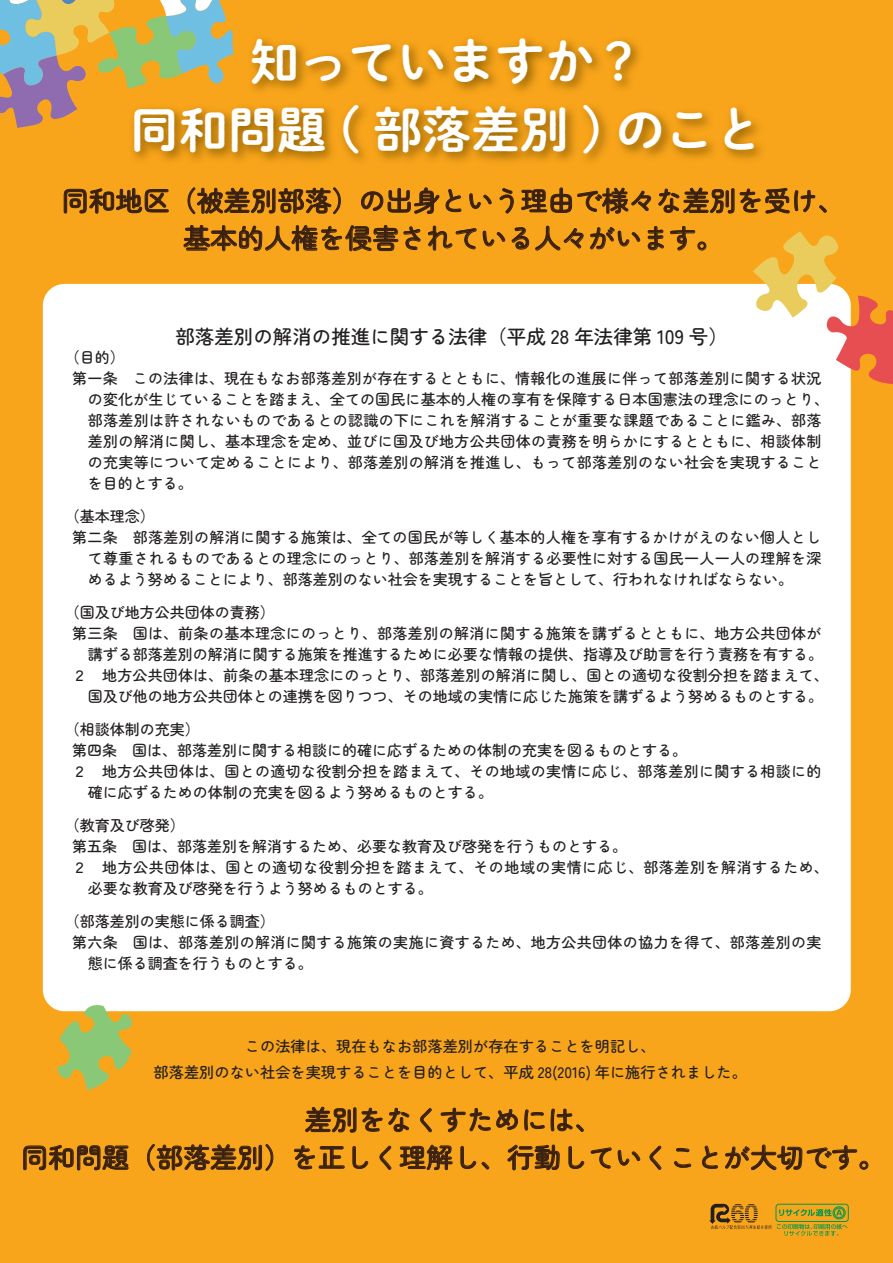
<style>
.page{position:relative;width:893px;height:1263px;background:#f9a51b}
.page>*{position:absolute;margin:0;border:0;box-sizing:border-box;transform-origin:0 0}
.t1{font:49.05px/67.9px "P Shuei NM Go Std N B";color:#fff;text-align:center}
.t2{font:500 27px/37.5px "Zen Maru Gothic";color:#3a2111;text-align:center}
.t3{font:500 19.5px "Zen Maru Gothic";color:#231f20}
.t4{font:500 15.15px/26.5px "Zen Maru Gothic";color:#231f20;text-align:center}
.t5{font:500 15px "Zen Maru Gothic";letter-spacing:.02em;color:#231f20}
.t6{font:500 15px "Zen Maru Gothic";color:#231f20}
</style>
<div class="page">
<div style="left:776px;top:1204px;width:73px;height:18px;border:1px solid #00994e;border-radius:3px"></div>
<svg style="left:777px;top:1206px;width:71px;height:30px"></svg>
<svg style="left:709px;top:1204px;width:62px;height:25px"></svg>
<svg style="left:64px;top:188px;width:105px;height:26px"></svg>
<svg style="left:188px;top:187px;width:153px;height:27px"></svg>
<svg style="left:361px;top:187px;width:78px;height:27px"></svg>
<svg style="left:446px;top:189px;width:15px;height:23px"></svg>
<svg style="left:469px;top:193px;width:23px;height:16px"></svg>
<svg style="left:500px;top:188px;width:14px;height:25px"></svg>
<svg style="left:521px;top:187px;width:130px;height:27px"></svg>
<svg style="left:658px;top:187px;width:76px;height:27px"></svg>
<svg style="left:740px;top:187px;width:87px;height:27px"></svg>
<svg style="left:184px;top:225px;width:236px;height:26px"></svg>
<svg style="left:428px;top:226px;width:49px;height:25px"></svg>
<svg style="left:483px;top:231px;width:22px;height:15px"></svg>
<svg style="left:512px;top:227px;width:17px;height:23px"></svg>
<svg style="left:535px;top:226px;width:49px;height:25px"></svg>
<svg style="left:590px;top:227px;width:50px;height:22px"></svg>
<svg style="left:648px;top:226px;width:16px;height:24px"></svg>
<svg style="left:670px;top:226px;width:36px;height:25px"></svg>
<svg style="left:305px;top:1107px;width:51px;height:26px"></svg>
<svg style="left:362px;top:1108px;width:47px;height:24px"></svg>
<svg style="left:420px;top:1108px;width:12px;height:24px"></svg>
<svg style="left:441px;top:1107px;width:77px;height:25px"></svg>
<svg style="left:524px;top:1109px;width:21px;height:22px"></svg>
<svg style="left:551px;top:1108px;width:33px;height:24px"></svg>
<svg style="left:23px;top:1145px;width:105px;height:25px"></svg>
<svg style="left:147px;top:1144px;width:126px;height:27px"></svg>
<svg style="left:294px;top:1145px;width:51px;height:24px"></svg>
<svg style="left:352px;top:1146px;width:16px;height:23px"></svg>
<svg style="left:380px;top:1146px;width:11px;height:24px"></svg>
<svg style="left:399px;top:1144px;width:54px;height:26px"></svg>
<svg style="left:460px;top:1146px;width:16px;height:23px"></svg>
<svg style="left:482px;top:1162px;width:7px;height:7px"></svg>
<svg style="left:508px;top:1144px;width:52px;height:26px"></svg>
<svg style="left:568px;top:1146px;width:16px;height:23px"></svg>
<svg style="left:591px;top:1147px;width:21px;height:21px"></svg>
<svg style="left:618px;top:1150px;width:22px;height:15px"></svg>
<svg style="left:650px;top:1146px;width:11px;height:24px"></svg>
<svg style="left:674px;top:1148px;width:17px;height:20px"></svg>
<svg style="left:702px;top:1145px;width:16px;height:24px"></svg>
<svg style="left:725px;top:1144px;width:143px;height:26px"></svg>
<div style="left:43px;top:284px;width:808px;height:727px;background:#fff;border-radius:22px"></div>
<svg style="left:0;top:0;width:234px;height:128px"></svg>
<svg style="left:753px;top:231px;width:140px;height:153px"></svg>
<svg style="left:56px;top:1005px;width:78px;height:85px"></svg>
<h1 class="t1" style="left:130px;top:26px;width:635px">知っていますか?<br>同和問題 ( 部落差別 ) のこと</h1>
<h2 class="t2" style="left:62px;top:182px;width:785px">同和地区（被差別部落）の出身という理由で様々な差別を受け、基本的人権を侵害されている人々がいます。</h2>
<h3 class="t3" style="left:175px;top:325px;width:554px">部落差別の解消の推進に関する法律（平成 28 年法律第 109 号(</h3>
<p class="t5" style="left:65px;top:348px;width:62px">（目的(</p>
<p class="t5" style="left:72px;top:369px;width:751px">第一条　この法律は、現在もなお部落差別が存在するとともに、情報化の進展に伴って部落差別に関する状況</p>
<p class="t5" style="left:88px;top:390px;width:743px">の変化が生じていることを踏まえ、全ての国民に基本的人権の享有を保障する日本国憲法の理念にのっとり、</p>
<p class="t5" style="left:88px;top:411px;width:735px">部落差別は許されないものであるとの認識の下にこれを解消することが重要な課題であることに鑑み、部落</p>
<p class="t5" style="left:88px;top:432px;width:735px">差別の解消に関し、基本理念を定め、並びに国及び地方公共団体の責務を明らかにするとともに、相談体制</p>
<p class="t5" style="left:88px;top:453px;width:735px">の充実等について定めることにより、部落差別の解消を推進し、もって部落差別のない社会を実現すること</p>
<p class="t5" style="left:88px;top:474px;width:107px">を目的とする。</p>
<p class="t5" style="left:65px;top:507px;width:92px">（基本理念(</p>
<p class="t5" style="left:72px;top:528px;width:750px">第二条　部落差別の解消に関する施策は、全ての国民が等しく基本的人権を享有するかけがえのない個人とし</p>
<p class="t5" style="left:88px;top:549px;width:735px">て尊重されるものであるとの理念にのっとり、部落差別を解消する必要性に対する国民一人一人の理解を深</p>
<p class="t6" style="left:88px;top:570px;width:707px">めるよう努めることにより、部落差別のない社会を実現することを旨として、行われなければならない。</p>
<p class="t6" style="left:65px;top:603px;width:212px">（国及び地方公共団体の責務(</p>
<p class="t5" style="left:72px;top:624px;width:751px">第三条　国は、前条の基本理念にのっとり、部落差別の解消に関する施策を講ずるとともに、地方公共団体が</p>
<p class="t6" style="left:88px;top:645px;width:737px">講ずる部落差別の解消に関する施策を推進するために必要な情報の提供、指導及び助言を行う責務を有する。</p>
<p class="t5" style="left:72px;top:666px;width:758px">２　地方公共団体は、前条の基本理念にのっとり、部落差別の解消に関し、国との適切な役割分担を踏まえて、</p>
<p class="t6" style="left:88px;top:687px;width:737px">国及び他の地方公共団体との連携を図りつつ、その地域の実情に応じた施策を講ずるよう努めるものとする。</p>
<p class="t6" style="left:65px;top:720px;width:137px">（相談体制の充実(</p>
<p class="t6" style="left:72px;top:741px;width:616px">第四条　国は、部落差別に関する相談に的確に応ずるための体制の充実を図るものとする。</p>
<p class="t5" style="left:72px;top:762px;width:751px">２　地方公共団体は、国との適切な役割分担を踏まえて、その地域の実情に応じ、部落差別に関する相談に的</p>
<p class="t6" style="left:88px;top:783px;width:406px">確に応ずるための体制の充実を図るよう努めるものとする。</p>
<p class="t5" style="left:65px;top:816px;width:122px">（教育及び啓発(</p>
<p class="t6" style="left:72px;top:837px;width:556px">第五条　国は、部落差別を解消するため、必要な教育及び啓発を行うものとする。</p>
<p class="t5" style="left:72px;top:858px;width:758px">２　地方公共団体は、国との適切な役割分担を踏まえて、その地域の実情に応じ、部落差別を解消するため、</p>
<p class="t6" style="left:88px;top:879px;width:346px">必要な教育及び啓発を行うよう努めるものとする。</p>
<p class="t6" style="left:65px;top:912px;width:212px">（部落差別の実態に係る調査(</p>
<p class="t5" style="left:72px;top:933px;width:751px">第六条　国は、部落差別の解消に関する施策の実施に資するため、地方公共団体の協力を得て、部落差別の実</p>
<p class="t6" style="left:88px;top:954px;width:227px">態に係る調査を行うものとする。</p>
<p class="t4" style="left:154px;top:1032px;width:595px">この法律は、現在もなお部落差別が存在することを明記し、<br>部落差別のない社会を実現することを目的として、平成 28(2016) 年に施行されました。</p>
<h2 class="t2" style="left:21px;top:1101px;width:865px">差別をなくすためには、<br>同和問題（部落差別）を正しく理解し、行動していくことが大切です。</h2>
</div>
